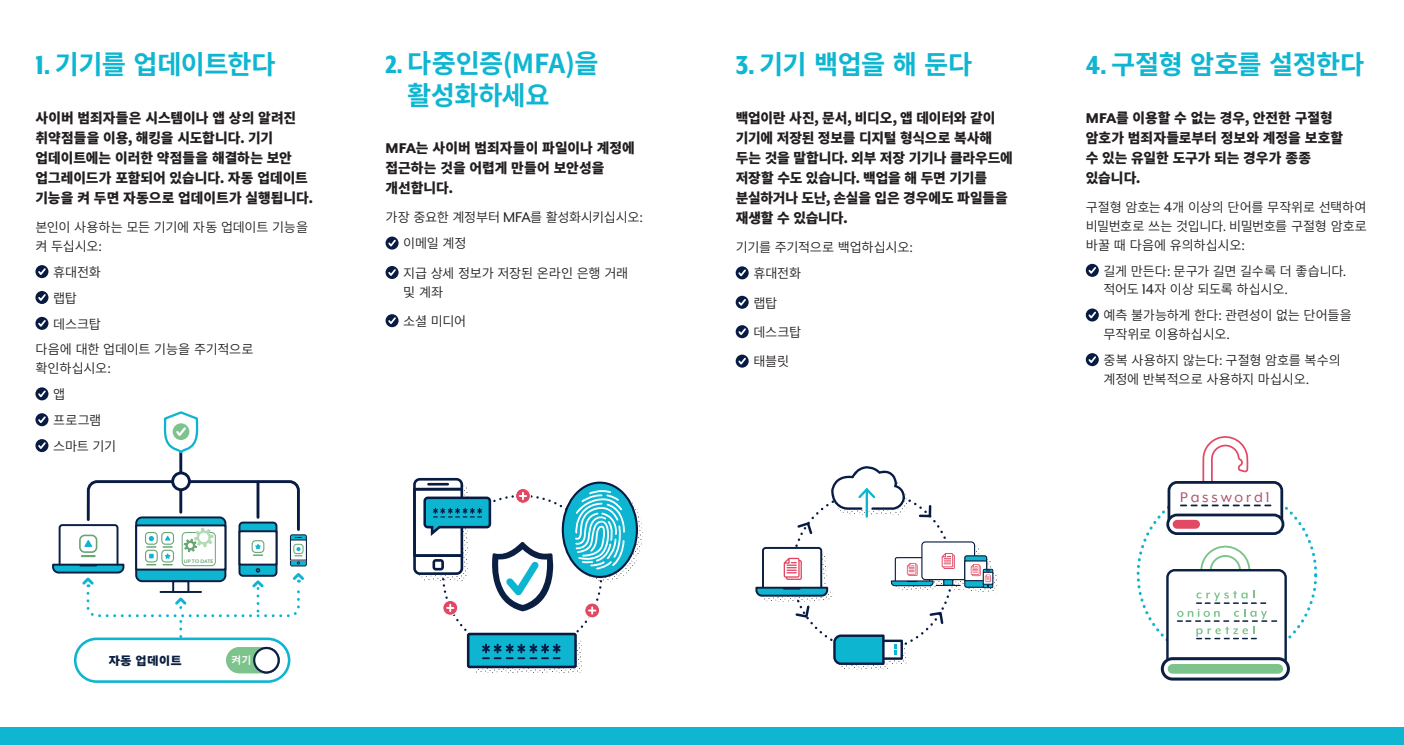
<style>
.page{position:relative;width:1404px;height:745px;background:#fff}
.page>*{position:absolute;margin:0;border:0;box-sizing:border-box;transform-origin:0 0}
.t1{font:700 26.25px/31.2px "Source Han Sans K";letter-spacing:-.025em;color:#0fb6d1}
.t2{font:16.25px "Mr Eaves XL Mod OT";letter-spacing:.175em;color:#ad5271}
.t3{font:800 13.75px/20px "Source Han Sans K";letter-spacing:-.005em;color:#231f20}
.t4{font:13.12px/18.8px "Source Han Sans K";letter-spacing:-.025em;color:#231f20}
.t5{font:900 12.25px "Seol Sans";letter-spacing:.02em;color:#0a1f42}
.t6{font:500 10.88px "Seol Sans";color:#fff}
.t7{font:700 5.75px "Mr Eaves XL Mod OT";letter-spacing:-.015em;color:#69a575}
.s1{font-family:"Mr Eaves XL Mod Nar OT";font-weight:800;font-size:30px}
.s2{font-family:"Mr Eaves XL Mod Nar OT";font-weight:800;font-size:28.75px}
.s3{font-family:"Mr Eaves XL Mod OT";font-size:16.25px}
</style>
<div class="page">
<div style="left:0;top:726px;width:1403px;height:18px;background:#0fb6d1"></div>
<svg style="left:35px;top:265px;width:13px;height:13px"></svg>
<svg style="left:37px;top:266px;width:10px;height:11px"></svg>
<svg style="left:35px;top:291px;width:13px;height:13px"></svg>
<svg style="left:37px;top:292px;width:10px;height:10px"></svg>
<svg style="left:35px;top:316px;width:13px;height:13px"></svg>
<svg style="left:37px;top:318px;width:10px;height:10px"></svg>
<svg style="left:35px;top:387px;width:13px;height:13px"></svg>
<svg style="left:37px;top:388px;width:10px;height:11px"></svg>
<svg style="left:35px;top:413px;width:13px;height:13px"></svg>
<svg style="left:37px;top:414px;width:10px;height:11px"></svg>
<svg style="left:35px;top:439px;width:13px;height:13px"></svg>
<svg style="left:37px;top:440px;width:10px;height:10px"></svg>
<svg style="left:385px;top:236px;width:13px;height:13px"></svg>
<svg style="left:386px;top:238px;width:11px;height:10px"></svg>
<svg style="left:385px;top:266px;width:13px;height:13px"></svg>
<svg style="left:386px;top:267px;width:11px;height:11px"></svg>
<svg style="left:385px;top:314px;width:13px;height:13px"></svg>
<svg style="left:386px;top:315px;width:11px;height:11px"></svg>
<svg style="left:735px;top:266px;width:13px;height:13px"></svg>
<svg style="left:736px;top:268px;width:11px;height:10px"></svg>
<svg style="left:735px;top:295px;width:13px;height:13px"></svg>
<svg style="left:736px;top:297px;width:11px;height:10px"></svg>
<svg style="left:735px;top:325px;width:13px;height:13px"></svg>
<svg style="left:736px;top:326px;width:11px;height:11px"></svg>
<svg style="left:735px;top:354px;width:13px;height:13px"></svg>
<svg style="left:736px;top:356px;width:11px;height:10px"></svg>
<svg style="left:1085px;top:264px;width:13px;height:13px"></svg>
<svg style="left:1086px;top:265px;width:11px;height:10px"></svg>
<svg style="left:1085px;top:308px;width:13px;height:13px"></svg>
<svg style="left:1086px;top:310px;width:11px;height:10px"></svg>
<svg style="left:1085px;top:353px;width:13px;height:13px"></svg>
<svg style="left:1086px;top:354px;width:11px;height:11px"></svg>
<hr style="left:179px;top:452px;width:3px;height:23px;background:#071b43">
<svg style="left:163px;top:411px;width:36px;height:44px"></svg>
<div style="left:74px;top:637px;width:216px;height:45px;border:3px solid #0fb4d0;border-radius:21px"></div>
<div style="left:228px;top:648px;width:49px;height:23px;background:#7dc48c;border-radius:11px"></div>
<div style="left:226px;top:646px;width:53px;height:26px;border:4px solid #7dc48c;border-radius:11px"></div>
<div style="left:254px;top:647px;width:24px;height:25px;background:#fff;border-radius:50%"></div>
<div style="left:253px;top:646px;width:27px;height:27px;border:2px solid #0c2042;border-radius:50%"></div>
<svg style="left:173px;top:472px;width:16px;height:17px"></svg>
<div style="left:171px;top:471px;width:20px;height:20px;border:3px solid #071b43;border-radius:50%"></div>
<svg style="left:52px;top:478px;width:255px;height:160px"></svg>
<svg style="left:568px;top:487px;width:74px;height:94px"></svg>
<svg style="left:562px;top:482px;width:75px;height:94px"></svg>
<div style="left:561px;top:481px;width:77px;height:96px;border:2px solid #071b43;border-radius:50%"></div>
<svg style="left:574px;top:488px;width:51px;height:81px"></svg>
<svg style="left:584px;top:603px;width:16px;height:15px"></svg>
<svg style="left:474px;top:639px;width:107px;height:33px"></svg>
<div style="left:468px;top:633px;width:107px;height:33px;background:#0db5d1"></div>
<div style="left:467px;top:632px;width:109px;height:35px;border:3px solid #071b43"></div>
<svg style="left:482px;top:643px;width:78px;height:15px"></svg>
<svg style="left:413px;top:477px;width:144px;height:139px"></svg>
<svg style="left:755px;top:466px;width:242px;height:203px"></svg>
<svg style="left:1162px;top:658px;width:126px;height:20px"></svg>
<div style="left:1160px;top:656px;width:129px;height:24px;border:3px solid #0a1f42;border-radius:10px"></div>
<div style="left:1172px;top:663px;width:105px;height:10px;background:#7dc48c"></div>
<svg style="left:1137px;top:436px;width:181px;height:229px"></svg>
<p class="t1" style="left:35px;top:50px;width:242px"><span class="s1">1.</span> 기기를 업데이트한다</p>
<p class="t3" style="left:35px;top:108px;width:279px">사이버 범죄자들은 시스템이나 앱 상의 알려진 취약점들을 이용, 해킹을 시도합니다. 기기 업데이트에는 이러한 약점들을 해결하는 보안 업그레이드가 포함되어 있습니다. 자동 업데이트 기능을 켜 두면 자동으로 업데이트가 실행됩니다.</p>
<p class="t4" style="left:35px;top:218px;width:274px">본인이 사용하는 모든 기기에 자동 업데이트 기능을 켜 두십시오:</p>
<p class="t4" style="left:53px;top:263px;width:49px">휴대전화</p>
<p class="t4" style="left:53px;top:288px;width:25px">랩탑</p>
<p class="t4" style="left:53px;top:314px;width:49px">데스크탑</p>
<p class="t4" style="left:35px;top:340px;width:219px">다음에 대한 업데이트 기능을 주기적으로 확인하십시오:</p>
<p class="t4" style="left:53px;top:385px;width:14px">앱</p>
<p class="t4" style="left:53px;top:411px;width:49px">프로그램</p>
<p class="t4" style="left:53px;top:436px;width:65px">스마트 기기</p>
<p class="t7" style="left:184px;top:558px;width:31px">UP TO DATE</p>
<p class="t5" style="left:108px;top:651px;width:75px">자동 업데이트</p>
<p class="t6" style="left:231px;top:652px;width:22px">켜기</p>
<p class="t1" style="left:407px;top:49px;width:193px;text-indent:-22px"><span class="s2">2.</span> 다중인증(MFA)을 활성화하세요</p>
<p class="t3" style="left:385px;top:138px;width:251px"><span class="s3">MFA</span>는 사이버 범죄자들이 파일이나 계정에 접근하는 것을 어렵게 만들어 보안성을 개선합니다.</p>
<p class="t4" style="left:385px;top:208px;width:259px">가장 중요한 계정부터 <span class="s3">MFA</span>를 활성화시키십시오:</p>
<p class="t4" style="left:403px;top:234px;width:65px">이메일 계정</p>
<p class="t4" style="left:403px;top:264px;width:226px">지급 상세 정보가 저장된 온라인 은행 거래 및 계좌</p>
<p class="t4" style="left:403px;top:312px;width:64px">소셜 미디어</p>
<p class="t1" style="left:735px;top:50px;width:238px"><span class="s1">3.</span> 기기 백업을 해 둔다</p>
<p class="t3" style="left:735px;top:108px;width:278px">백업이란 사진, 문서, 비디오, 앱 데이터와 같이 기기에 저장된 정보를 디지털 형식으로 복사해 두는 것을 말합니다. 외부 저장 기기나 클라우드에 저장할 수도 있습니다. 백업을 해 두면 기기를 분실하거나 도난, 손실을 입은 경우에도 파일들을 재생할 수 있습니다.</p>
<p class="t4" style="left:735px;top:238px;width:179px">기기를 주기적으로 백업하십시오:</p>
<p class="t4" style="left:753px;top:264px;width:49px">휴대전화</p>
<p class="t4" style="left:753px;top:293px;width:25px">랩탑</p>
<p class="t4" style="left:753px;top:323px;width:49px">데스크탑</p>
<p class="t4" style="left:753px;top:352px;width:37px">태블릿</p>
<p class="t1" style="left:1085px;top:50px;width:280px"><span class="s1">4.</span> 구절형 암호를 설정한다</p>
<p class="t3" style="left:1085px;top:108px;width:259px"><span class="s3">MFA</span>를 이용할 수 없는 경우, 안전한 구절형 암호가 범죄자들로부터 정보와 계정을 보호할 수 있는 유일한 도구가 되는 경우가 종종 있습니다.</p>
<p class="t4" style="left:1085px;top:198px;width:283px;text-align:justify">구절형 암호는 <span class="s3">4</span>개 이상의 단어를 무작위로 선택하여 비밀번호로 쓰는 것입니다. 비밀번호를 구절형 암호로 바꿀 때 다음에 유의하십시오:</p>
<p class="t4" style="left:1103px;top:261px;width:244px">길게 만든다: 문구가 길면 길수록 더 좋습니다. 적어도 <span class="s3">14</span>자 이상 되도록 하십시오.</p>
<p class="t4" style="left:1103px;top:306px;width:250px">예측 불가능하게 한다: 관련성이 없는 단어들을 무작위로 이용하십시오.</p>
<p class="t4" style="left:1103px;top:351px;width:239px">중복 사용하지 않는다: 구절형 암호를 복수의 계정에 반복적으로 사용하지 마십시오.</p>
<p class="t2" style="left:1180px;top:488px;width:91px">Password1</p>
</div>
